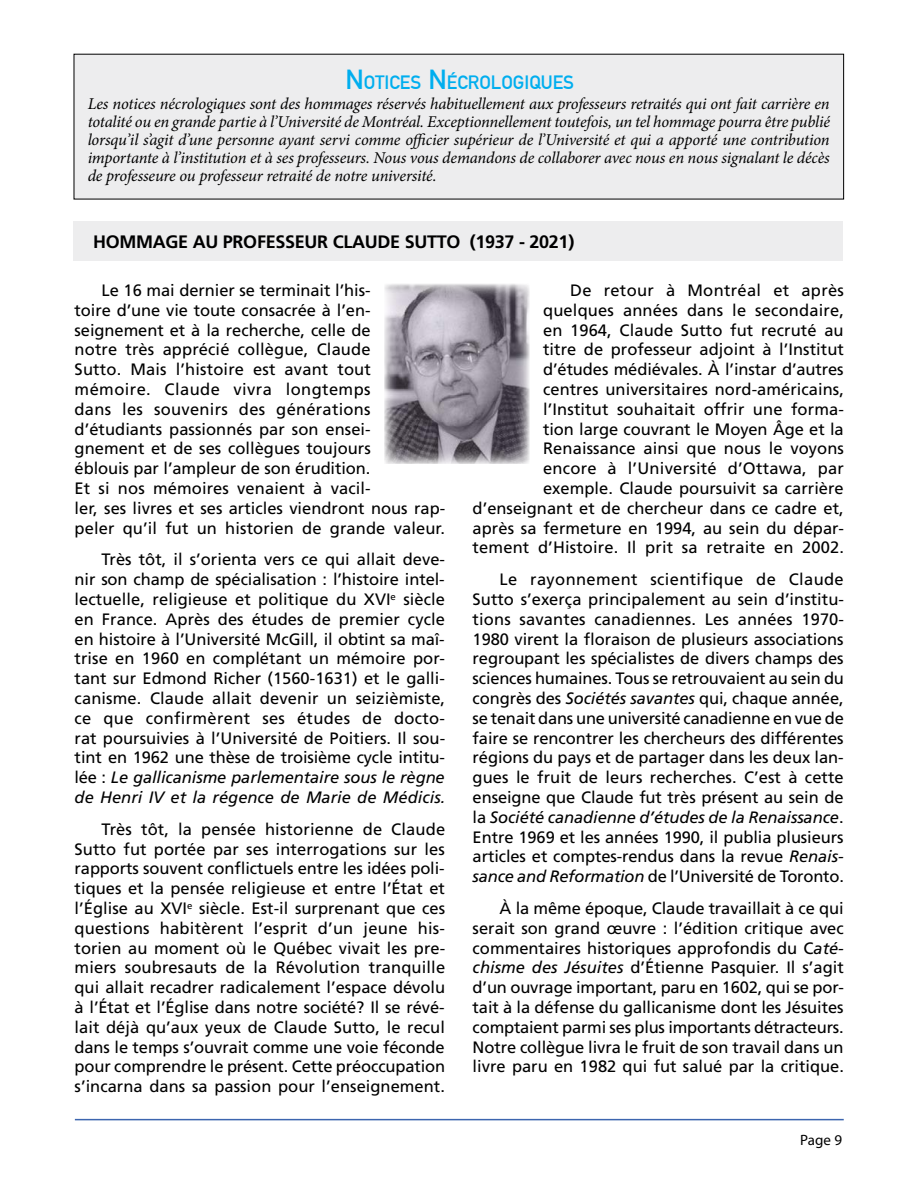
<style>
.page{position:relative;width:918px;height:1188px;background:#fff}
.page>*{position:absolute;margin:0;border:0;box-sizing:border-box;transform-origin:0 0}
.t1{font:700 18.9px "DIN Alternate";color:#00aeef}
.t2{font:700 18px "Frutiger";letter-spacing:-.015em;color:#000}
.t3{font:16.5px/19.8px "Frutiger";color:#000;text-align:justify}
.t4{font:italic 16.5px/18px "Minion Pro";letter-spacing:-.015em;color:#000;text-align:justify}
.t5{font:15px "Myriad Pro";color:#000}
.s1{font-size:27px}
.s2{font-style:italic}
</style>
<div class="page">
<hr style="left:75px;top:1119px;width:769px;height:1px;background:#3c65af">
<div style="left:74px;top:54px;width:770px;height:145px;background:#ededee"></div>
<img style="left:384px;top:284px;width:146px;height:180px">
<div style="left:74px;top:221px;width:769px;height:40px;background:#ededee"></div>
<p class="t1" style="left:345px;top:68px;width:230px"><span class="s1">N</span> OTICES <span class="s1">N</span> ÉCROLOGIQUES</p>
<p class="t4" style="left:88px;top:94px;width:744px">Les notices nécrologiques sont des hommages réservés habituellement aux professeurs retraités qui ont fait carrière en totalité ou en grande partie à l’Université de Montréal. Exceptionnellement toutefois, un tel hommage pourra être publié lorsqu’il s’agit d’une personne ayant servi comme officier supérieur de l’Université et qui a apporté une contribution importante à l’institution et à ses professeurs. Nous vous demandons de collaborer avec nous en nous signalant le décès de professeure ou professeur retraité de notre université.</p>
<p class="t2" style="left:93px;top:231px;width:483px">HOMMAGE AU PROFESSEUR CLAUDE SUTTO (1937 - 2021)</p>
<p class="t3" style="left:473px;top:280px;width:373px;text-align:right">De retour à Montréal et après<br>quelques années dans le secondaire,<br>en 1964, Claude Sutto fut recruté au<br>titre de professeur adjoint à l’Institut<br>d’études médiévales. À l’instar d’autres<br>centres universitaires nord-américains,<br>l’Institut souhaitait offrir une forma-<br>tion large couvrant le Moyen Âge et la Renaissance ainsi que nous le voyons<br>encore à l’Université d’Ottawa, par exemple. Claude poursuivit sa carrière d’enseignant et de chercheur dans ce cadre et, après sa fermeture en 1994, au sein du dépar&shy;tement d’Histoire. Il prit sa retraite en 2002.</p>
<p class="t3" style="left:473px;top:569px;width:373px;text-indent:27px">Le rayonnement scientifique de Claude Sutto s’exerça principalement au sein d’institu&shy;tions savantes canadiennes. Les années 1970- 1980 virent la floraison de plusieurs associations regroupant les spécialistes de divers champs des sciences humaines. Tous se retrouvaient au sein du congrès des <span class="s2">Sociétés savantes</span> qui, chaque année, se tenait dans une université canadienne en vue de faire se rencontrer les chercheurs des différentes régions du pays et de partager dans les deux lan&shy;gues le fruit de leurs recherches. C’est à cette enseigne que Claude fut très présent au sein de la <span class="s2">Société canadienne d’études de la Renaissance</span>.<br>Entre 1969 et les années 1990, il publia plusieurs articles et comptes-rendus dans la revue <span class="s2">Renais&shy;sance and Reformation</span> de l’Université de Toronto.</p>
<p class="t3" style="left:473px;top:898px;width:373px;text-indent:27px">À la même époque, Claude travaillait à ce qui serait son grand œuvre : l’édition critique avec commentaires historiques approfondis du C<span class="s2">até&shy;chisme des Jésuites</span> d’Étienne Pasquier. Il s’agit d’un ouvrage important, paru en 1602, qui se por&shy;tait à la défense du gallicanisme dont les Jésuites comptaient parmi ses plus importants détracteurs.<br>Notre collègue livra le fruit de son travail dans un livre paru en 1982 qui fut salué par la critique.</p>
<p class="t3" style="left:75px;top:280px;width:372px;text-align:left;text-indent:27px">Le 16 mai dernier se terminait l’his-<br>toire d’une vie toute consacrée à l’en&shy;seignement et à la recherche, celle de<br>notre très apprécié collègue, Claude<br>Sutto. Mais l’histoire est avant tout mémoire. Claude vivra longtemps<br>dans les souvenirs des générations d’étudiants passionnés par son ensei-<br>gnement et de ses collègues toujours<br>éblouis par l’ampleur de son érudition.<br>Et si nos mémoires venaient à vacil-<br>ler, ses livres et ses articles viendront nous rap&shy;peler qu’il fut un historien de grande valeur.</p>
<p class="t3" style="left:75px;top:550px;width:372px;text-indent:27px">Très tôt, il s’orienta vers ce qui allait deve&shy;nir son champ de spécialisation : l’histoire intel&shy;lectuelle, religieuse et politique du XVI<sup>e</sup> siècle en France. Après des études de premier cycle en histoire à l’Université McGill, il obtint sa maî&shy;trise en 1960 en complétant un mémoire por&shy;tant sur Edmond Richer (1560-1631) et le galli&shy;canisme. Claude allait devenir un seizièmiste, ce que confirmèrent ses études de docto&shy;rat poursuivies à l’Université de Poitiers. Il sou&shy;tint en 1962 une thèse de troisième cycle intitu&shy;lée : <span class="s2">Le gallicanisme parlementaire sous le règne de Henri IV et la régence de Marie de Médicis.</span></p>
<p class="t3" style="left:75px;top:819px;width:372px;text-indent:27px">Très tôt, la pensée historienne de Claude Sutto fut portée par ses interrogations sur les rapports souvent conflictuels entre les idées poli&shy;tiques et la pensée religieuse et entre l’État et l’Église au XVI<sup>e</sup> siècle. Est-il surprenant que ces questions habitèrent l’esprit d’un jeune his&shy;torien au moment où le Québec vivait les pre&shy;miers soubresauts de la Révolution tranquille qui allait recadrer radicalement l’espace dévolu à l’État et l’Église dans notre société? Il se révé&shy;lait déjà qu’aux yeux de Claude Sutto, le recul dans le temps s’ouvrait comme une voie féconde pour comprendre le présent. Cette préoccupation s’incarna dans sa passion pour l’enseignement.</p>
<p class="t5" style="left:800px;top:1131px;width:43px">Page 9</p>
</div>
